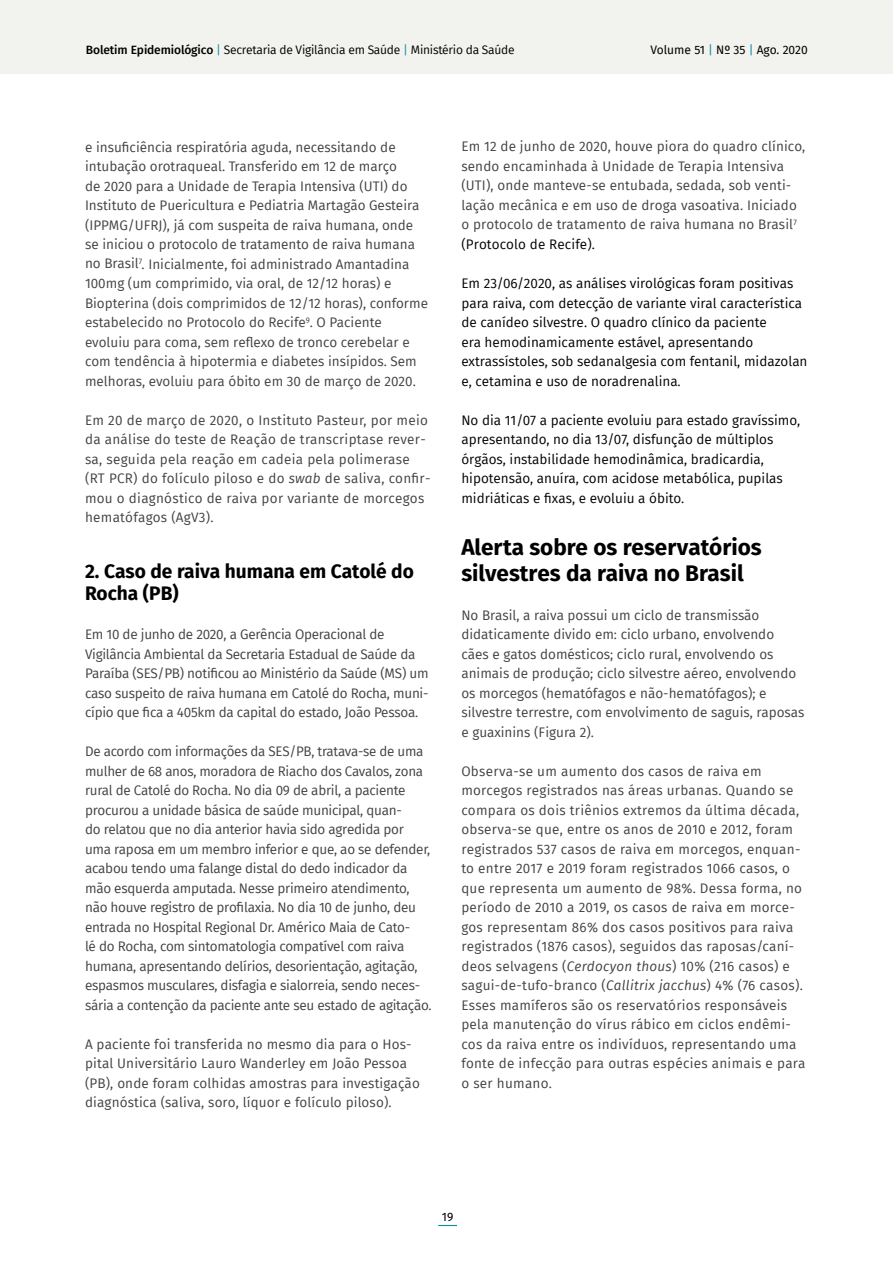
<style>
.page{position:relative;width:893px;height:1263px;background:#fff}
.page>*{position:absolute;margin:0;border:0;box-sizing:border-box;transform-origin:0 0}
.t1{font:700 22.5px/25.5px "Fira Sans";color:#000}
.t2{font:700 19.5px/22.8px "Fira Sans";color:#000}
.t3{font:13.5px/19.5px "Fira Sans";color:#414042}
.t4{font:13.5px/19.5px "Fira Sans";letter-spacing:.02em;color:#414042}
.t5{font:13.5px/19.5px "Fira Sans";letter-spacing:-.02em;color:#414042}
.t6{font:13.5px/19.5px "Fira Sans";color:#000}
.t7{font:12px "Fira Sans";letter-spacing:-.02em;color:#000}
.t8{font:12px "Fira Sans";color:#000}
.s1{font-weight:500}
.s2{color:#098aa8}
.s3{font-style:italic}
.s4{color:#000}
</style>
<div class="page">
<div style="left:0;top:0;width:893px;height:74px;background:#f2f2ee"></div>
<svg style="left:438px;top:1225px;width:19px;height:1px"></svg>
<p class="t7" style="left:86px;top:41px;width:430px"><span class="s1">Boletim Epidemiológico</span> <span class="s2">|</span> Secretaria de Vigilância em Saúde <span class="s2">|</span> Ministério da Saúde</p>
<p class="t8" style="left:650px;top:41px;width:159px">Volume 51 <span class="s2">|</span> Nº 35 <span class="s2">|</span> Ago. 2020</p>
<p class="t3" style="left:85px;top:137px;width:345px">e insuficiência respiratória aguda, necessitando de intubação orotraqueal. Transferido em 12 de março<br>de 2020 para a Unidade de Terapia Intensiva (UTI) do Instituto de Puericultura e Pediatria Martagão Gesteira (IPPMG/UFRJ), já com suspeita de raiva humana, onde se iniciou o protocolo de tratamento de raiva humana no Brasil<sup>7</sup>. Inicialmente, foi administrado Amantadina 100mg (um comprimido, via oral, de 12/12 horas) e Biopterina (dois comprimidos de 12/12 horas), conforme estabelecido no Protocolo do Recife<sup>9</sup>. O Paciente evoluiu para coma, sem reflexo de tronco cerebelar e com tendência à hipotermia e diabetes insípidos. Sem melhoras, evoluiu para óbito em 30 de março de 2020.</p>
<p class="t4" style="left:85px;top:410px;width:347px">Em 20 de março de 2020, o Instituto Pasteur, por meio da análise do teste de Reação de transcriptase rever&shy;sa, seguida pela reação em cadeia pela polimerase (RT PCR) do folículo piloso e do <span class="s3">swab</span> de saliva, confir&shy;mou o diagnóstico de raiva por variante de morcegos hematófagos (AgV3).</p>
<h2 class="t2" style="left:85px;top:558px;width:330px">2. Caso de raiva humana em Catolé do<br>Rocha (PB)</h2>
<p class="t5" style="left:85px;top:624px;width:345px">Em 10 de junho de 2020, a Gerência Operacional de Vigilância Ambiental da Secretaria Estadual de Saúde da Paraíba (SES/PB) notificou ao Ministério da Saúde (MS) um caso suspeito de raiva humana em Catolé do Rocha, muni&shy;cípio que fica a 405km da capital do estado, João Pessoa.</p>
<p class="t5" style="left:85px;top:741px;width:348px">De acordo com informações da SES/PB, tratava-se de uma mulher de 68 anos, moradora de Riacho dos Cavalos, zona rural de Catolé do Rocha. No dia 09 de abril, a paciente procurou a unidade básica de saúde municipal, quan-<br>do relatou que no dia anterior havia sido agredida por uma raposa em um membro inferior e que, ao se defender, acabou tendo uma falange distal do dedo indicador da mão esquerda amputada. Nesse primeiro atendimento, não houve registro de profilaxia. No dia 10 de junho, deu entrada no Hospital Regional Dr. Américo Maia de Cato-<br>lé do Rocha, com sintomatologia compatível com raiva humana, apresentando delírios, desorientação, agitação, espasmos musculares, disfagia e sialorreia, sendo neces&shy;sária a contenção da paciente ante seu estado de agitação.</p>
<p class="t3" style="left:85px;top:1034px;width:336px">A paciente foi transferida no mesmo dia para o Hos&shy;pital Universitário Lauro Wanderley em João Pessoa (PB), onde foram colhidas amostras para investigação diagnóstica (saliva, soro, líquor e folículo piloso).</p>
<p class="t3" style="left:461px;top:137px;width:345px">Em 12 de junho de 2020, houve piora do quadro clínico, sendo encaminhada à Unidade de Terapia Intensiva (UTI), onde manteve-se entubada, sedada, sob venti&shy;lação mecânica e em uso de droga vasoativa. Iniciado o protocolo de tratamento de raiva humana no Brasil<sup>7 </sup><span class="s4">(Protocolo de Recife).</span></p>
<p class="t6" style="left:461px;top:273px;width:348px">Em 23/06/2020, as análises virológicas foram positivas para raiva, com detecção de variante viral característica de canídeo silvestre. O quadro clínico da paciente<br>era hemodinamicamente estável, apresentando extrassístoles, sob sedanalgesia com fentanil, midazolan e, cetamina e uso de noradrenalina.</p>
<p class="t6" style="left:461px;top:410px;width:340px">No dia 11/07 a paciente evoluiu para estado gravíssimo, apresentando, no dia 13/07, disfunção de múltiplos órgãos, instabilidade hemodinâmica, bradicardia, hipotensão, anuíra, com acidose metabólica, pupilas midriáticas e fixas, e evoluiu a óbito.</p>
<h1 class="t1" style="left:461px;top:533px;width:302px">Alerta sobre os reservatórios silvestres da raiva no Brasil</h1>
<p class="t3" style="left:461px;top:605px;width:345px">No Brasil, a raiva possui um ciclo de transmissão didaticamente divido em: ciclo urbano, envolvendo cães e gatos domésticos; ciclo rural, envolvendo os animais de produção; ciclo silvestre aéreo, envolvendo os morcegos (hematófagos e não-hematófagos); e silvestre terrestre, com envolvimento de saguis, raposas e guaxinins (Figura 2).</p>
<p class="t4" style="left:461px;top:761px;width:346px">Observa-se um aumento dos casos de raiva em morcegos registrados nas áreas urbanas. Quando se compara os dois triênios extremos da última década, observa-se que, entre os anos de 2010 e 2012, foram registrados 537 casos de raiva em morcegos, enquan&shy;to entre 2017 e 2019 foram registrados 1066 casos, o que representa um aumento de 98%. Dessa forma, no período de 2010 a 2019, os casos de raiva em morce&shy;gos representam 86% dos casos positivos para raiva registrados (1876 casos), seguidos das raposas/caní&shy;deos selvagens (<span class="s3">Cerdocyon thous</span>) 10% (216 casos) e sagui-de-tufo-branco (<span class="s3">Callitrix jacchus</span>) 4% (76 casos).<br>Esses mamíferos são os reservatórios responsáveis pela manutenção do vírus rábico em ciclos endêmi&shy;cos da raiva entre os indivíduos, representando uma fonte de infecção para outras espécies animais e para o ser humano.</p>
<p class="t8" style="left:442px;top:1207px;width:13px">19</p>
</div>
